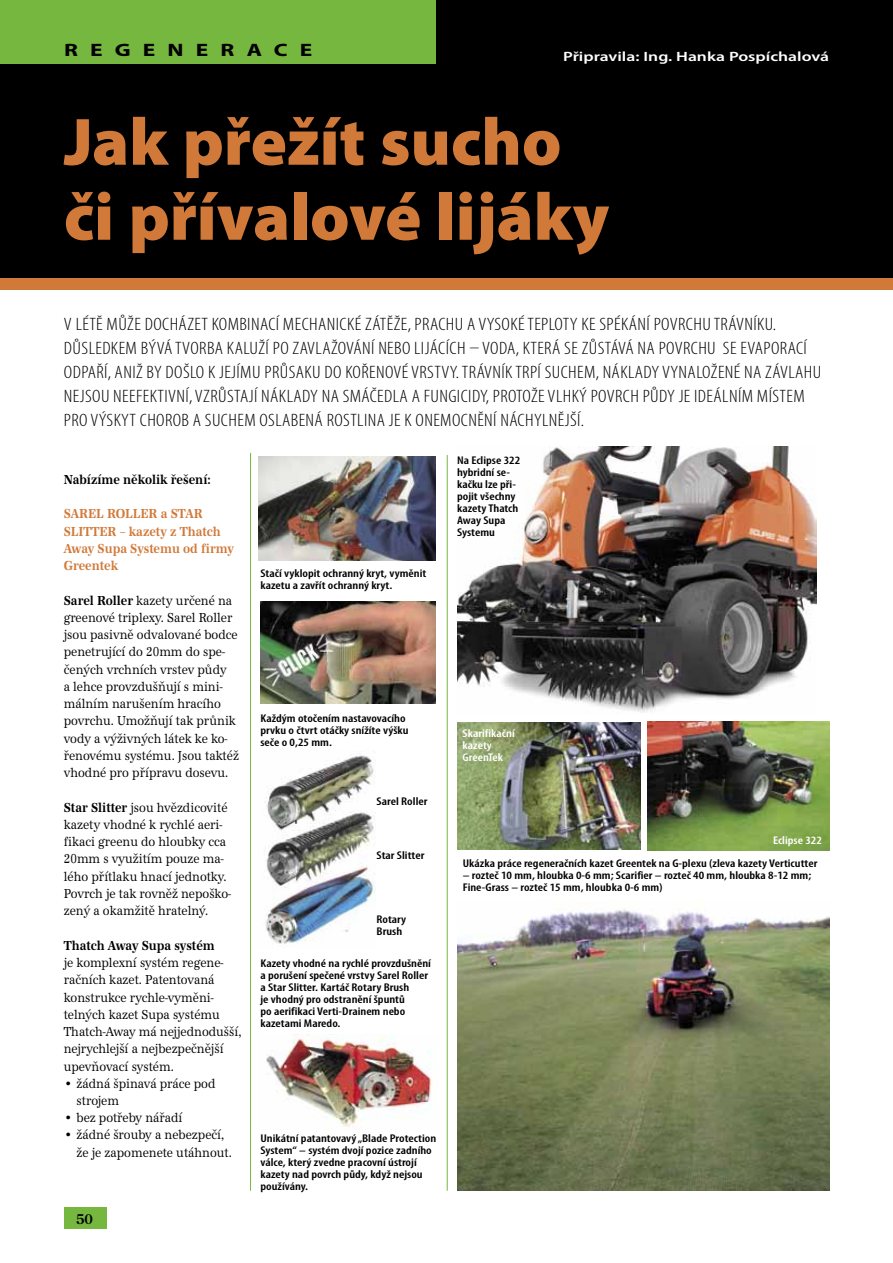
<style>
.page{position:relative;width:893px;height:1263px;background:#fff}
.page>*{position:absolute;margin:0;border:0;box-sizing:border-box;transform-origin:0 0}
.t1{font:900 67.5px/75px "Myriad Pro";color:#d17939}
.t2{font:300 condensed 18px/24px "Myriad Pro";letter-spacing:.02em;color:#000;scale:1.1 1}
.t3{font:700 18px "Myriad Pro";letter-spacing:.52em;color:#000;scale:1.3 1}
.t4{font:13.5px/17.2px "URW Antiqua TCE";color:#000;scale:.85 1}
.t5{font:13.5px/17.2px "URW Antiqua TCE";color:#000}
.t6{font:700 13.5px/17.2px "URW Antiqua TCE";color:#d17939;scale:.85 1}
.t7{font:700 13.5px "URW Antiqua TCE";color:#000;scale:.85 1}
.t8{font:600 13.5px "Myriad Pro";color:#fff;scale:1.3 1}
.t9{font:700 13.5px "Century Old Style Std";color:#000;scale:.95 1}
.t10{font:600 condensed 11.25px/12px "Myriad Pro";color:#000;scale:1.2 1}
.t11{font:600 condensed 11.25px/12px "Myriad Pro";color:#fff;scale:1.2 1}
.s1{font-weight:700}
</style>
<div class="page">
<div style="left:64px;top:1208px;width:43px;height:21px;background:#75b73f"></div>
<img style="left:266px;top:1035px;width:166px;height:94px">
<div style="left:0;top:0;width:893px;height:285px;background:#000"></div>
<div style="left:0;top:278px;width:893px;height:11px;background:#d17939"></div>
<div style="left:0;top:0;width:436px;height:64px;background:#75b73f"></div>
<img style="left:259px;top:457px;width:177px;height:103px">
<img style="left:260px;top:602px;width:176px;height:102px">
<img style="left:457px;top:901px;width:372px;height:290px">
<img style="left:264px;top:753px;width:111px;height:191px">
<hr style="left:250px;top:453px;width:1px;height:738px;background:#75b73f">
<hr style="left:447px;top:455px;width:1px;height:736px;background:#75b73f">
<img style="left:457px;top:446px;width:359px;height:267px">
<img style="left:457px;top:722px;width:183px;height:128px">
<img style="left:647px;top:722px;width:182px;height:128px">
<h2 class="t3" style="left:64px;top:38px;width:192px">REGENERACE</h2>
<p class="t8" style="left:563px;top:48px;width:206px">Připravila: Ing. Hanka Pospíchalová</p>
<h1 class="t1" style="left:64px;top:102px;width:547px">Jak přežít sucho či přívalové lijáky</h1>
<p class="t2" style="left:64px;top:312px;width:690px">V LÉTĚ MŮŽE DOCHÁZET KOMBINACÍ MECHANICKÉ ZÁTĚŽE, PRACHU A VYSOKÉ TEPLOTY KE SPÉKÁNÍ POVRCHU TRÁVNÍKU.<br>DŮSLEDKEM BÝVÁ TVORBA KALUŽÍ PO ZAVLAŽOVÁNÍ NEBO LIJÁCÍCH – VODA, KTERÁ SE ZŮSTÁVÁ NA POVRCHU SE EVAPORACÍ ODPAŘÍ, ANIŽ BY DOŠLO K JEJÍMU PRŮSAKU DO KOŘENOVÉ VRSTVY. TRÁVNÍK TRPÍ SUCHEM, NÁKLADY VYNALOŽENÉ NA ZÁVLAHU NEJSOU NEEFEKTIVNÍ, VZRŮSTAJÍ NÁKLADY NA SMÁČEDLA A FUNGICIDY, PROTOŽE VLHKÝ POVRCH PŮDY JE IDEÁLNÍM MÍSTEM PRO VÝSKYT CHOROB A SUCHEM OSLABENÁ ROSTLINA JE K ONEMOCNĚNÍ NÁCHYLNĚJŠÍ.</p>
<p class="t7" style="left:64px;top:471px;width:174px">Nabízíme několik řešení:</p>
<p class="t6" style="left:64px;top:505px;width:202px">SAREL ROLLER a STAR<br>SLITTER – kazety z Thatch<br>Away Supa Systemu od firmy<br>Greentek</p>
<p class="t4" style="left:64px;top:592px;width:208px"><span class="s1">Sarel Roller</span> kazety určené na greenové triplexy. Sarel Roller jsou pasivně odvalované bodce penetrující do 20mm do spe&shy;čených vrchních vrstev půdy<br>a lehce provzdušňují s mini&shy;málním narušením hracího povrchu. Umožňují tak průnik vody a výživných látek ke ko&shy;řenovému systému. Jsou taktéž vhodné pro přípravu dosevu.</p>
<p class="t4" style="left:64px;top:799px;width:198px"><span class="s1">Star Slitter</span> jsou hvězdicovité kazety vhodné k rychlé aeri&shy;fikaci greenu do hloubky cca<br>20mm s využitím pouze ma&shy;lého přítlaku hnací jednotky.<br>Povrch je tak rovněž nepoško&shy;zený a okamžitě hratelný.</p>
<p class="t7" style="left:64px;top:937px;width:179px">Thatch Away Supa systém</p>
<p class="t4" style="left:64px;top:954px;width:211px">je komplexní systém regene&shy;račních kazet. Patentovaná konstrukce rychle-vyměni&shy;telných kazet Supa systému<br>Thatch-Away má nejjednodušší, nejrychlejší a nejbezpečnější upevňovací systém.</p>
<p class="t5" style="left:76px;top:1075px;width:141px;text-indent:-13px">• žádná špinavá práce pod strojem</p>
<p class="t5" style="left:64px;top:1109px;width:120px">• bez potřeby nářadí</p>
<p class="t5" style="left:76px;top:1126px;width:157px;text-indent:-13px">• žádné šrouby a nebezpečí, že je zapomenete utáhnout.</p>
<p class="t9" style="left:76px;top:1210px;width:19px">50</p>
<p class="t10" style="left:260px;top:567px;width:140px">Stačí vyklopit ochranný kryt, vyměnit kazetu a zavřít ochranný kryt.</p>
<p class="t10" style="left:260px;top:712px;width:125px">Každým otočením nastavovacího prvku o čtvrt otáčky snížíte výšku seče o 0,25 mm.</p>
<p class="t10" style="left:377px;top:795px;width:44px">Sarel Roller</p>
<p class="t10" style="left:377px;top:849px;width:41px">Star Slitter</p>
<p class="t10" style="left:377px;top:913px;width:26px">Rotary<br>Brush</p>
<p class="t10" style="left:260px;top:957px;width:144px">Kazety vhodné na rychlé provzdušnění a porušení spečené vrstvy Sarel Roller a Star Slitter. Kartáč Rotary Brush<br>je vhodný pro odstranění špuntů<br>po aerifikaci Verti-Drainem nebo kazetami Maredo.</p>
<p class="t10" style="left:260px;top:1132px;width:148px">Unikátní patantovavý „Blade Protection<br>System“ – systém dvojí pozice zadního válce, který zvedne pracovní ústrojí kazety nad povrch půdy, když nejsou používány.</p>
<p class="t10" style="left:457px;top:454px;width:54px">Na Eclipse 322 hybridní se&shy;kačku lze při&shy;pojit všechny kazety Thatch<br>Away Supa<br>Systemu</p>
<p class="t11" style="left:463px;top:726px;width:45px">Skarifikační kazety<br>GreenTek</p>
<p class="t11" style="left:773px;top:834px;width:42px">Eclipse 322</p>
<p class="t10" style="left:463px;top:857px;width:297px">Ukázka práce regeneračních kazet Greentek na G-plexu (zleva kazety Verticutter</p>
<p class="t10" style="left:463px;top:869px;width:292px">– rozteč 10 mm, hloubka 0-6 mm; Scarifier – rozteč 40 mm, hloubka 8-12 mm;<br>Fine-Grass – rozteč 15 mm, hloubka 0-6 mm)</p>
</div>
